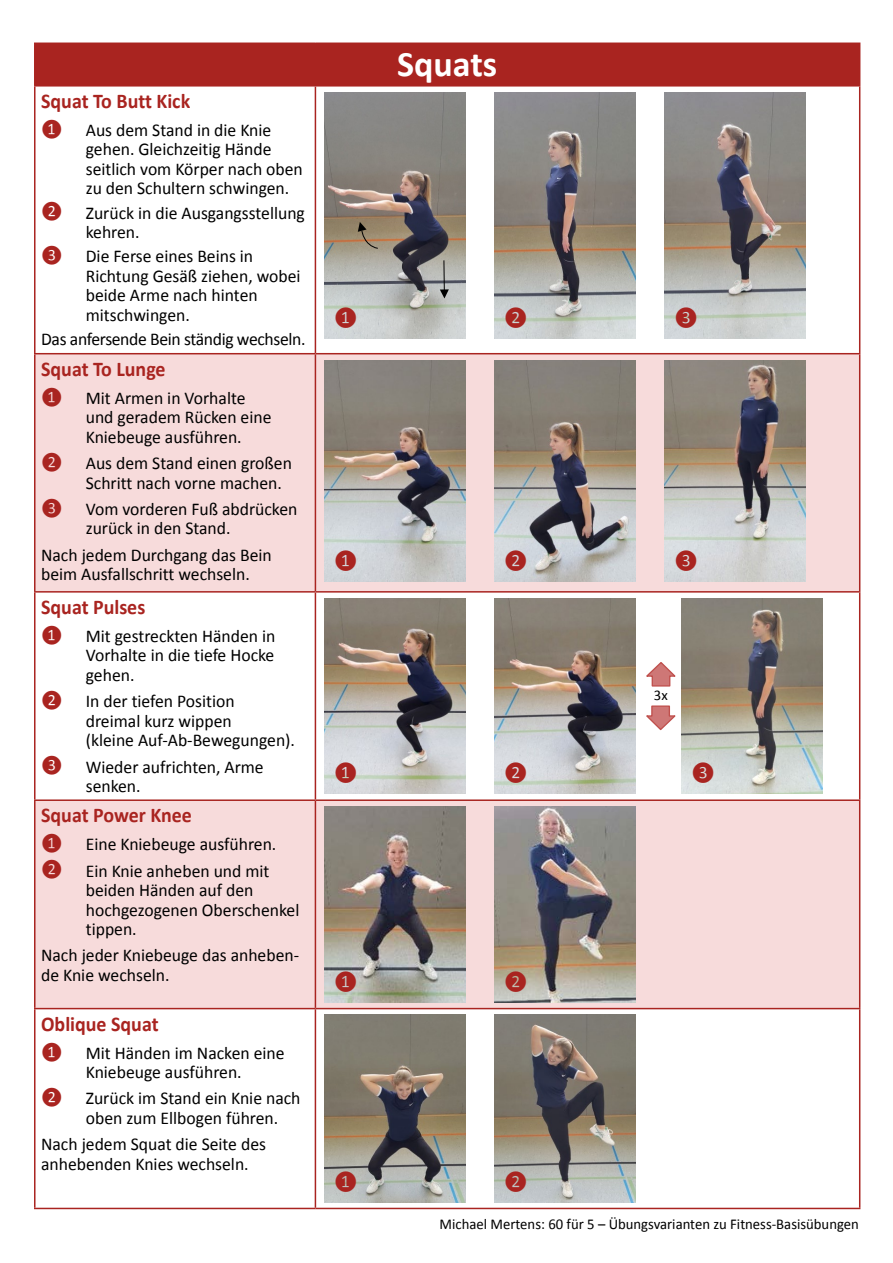
<style>
.page{position:relative;width:893px;height:1263px;background:#fff}
.page>*{position:absolute;margin:0;border:0;box-sizing:border-box;transform-origin:0 0}
.Tab-Kopf{font:700 36px "Calibri";color:#fff}
.Tab-hf_14pt{font:700 21px "Calibri";color:#a92420;scale:.95 1}
.Tab-gs{font:18px/19.5px "Calibri";color:#000}
.Tab-gs-2{font:18px "Calibri";letter-spacing:-.02em;color:#000}
.Tab-gs-3{font:18px "Calibri";color:#a92420}
.Tab-gs-4{font:16.5px "Calibri";color:#a92420}
.t1{font:15px "Calibri";color:#000}
.t2{font:14.7px "Calibri";color:#000}
</style>
<div class="page">
<div style="left:35px;top:43px;width:825px;height:43px;background:#a92420"></div>
<svg style="left:36px;top:354px;width:823px;height:654px;fill:#f7dbdb"></svg>
<hr style="left:34px;top:87px;width:2px;height:266px;background:#a92420">
<hr style="left:859px;top:87px;width:1px;height:266px;background:#a92420">
<hr style="left:34px;top:354px;width:2px;height:237px;background:#a92420">
<hr style="left:859px;top:354px;width:1px;height:237px;background:#a92420">
<hr style="left:34px;top:593px;width:2px;height:206px;background:#a92420">
<hr style="left:859px;top:593px;width:1px;height:206px;background:#a92420">
<hr style="left:34px;top:801px;width:2px;height:207px;background:#a92420">
<hr style="left:859px;top:801px;width:1px;height:207px;background:#a92420">
<hr style="left:34px;top:1009px;width:2px;height:199px;background:#a92420">
<hr style="left:859px;top:1009px;width:1px;height:199px;background:#a92420">
<hr style="left:34px;top:43px;width:281px;height:1px;background:#a92420">
<hr style="left:34px;top:44px;width:2px;height:41px;background:#a92420">
<hr style="left:34px;top:85px;width:281px;height:2px;background:#a92420">
<hr style="left:315px;top:85px;width:545px;height:2px;background:#a92420">
<hr style="left:315px;top:87px;width:1px;height:266px;background:#a92420">
<hr style="left:34px;top:353px;width:281px;height:1px;background:#a92420">
<hr style="left:315px;top:353px;width:545px;height:1px;background:#a92420">
<hr style="left:315px;top:354px;width:1px;height:237px;background:#a92420">
<hr style="left:34px;top:591px;width:281px;height:2px;background:#a92420">
<hr style="left:315px;top:591px;width:545px;height:2px;background:#a92420">
<hr style="left:315px;top:593px;width:1px;height:206px;background:#a92420">
<hr style="left:34px;top:799px;width:281px;height:2px;background:#a92420">
<hr style="left:315px;top:799px;width:545px;height:2px;background:#a92420">
<hr style="left:315px;top:801px;width:1px;height:207px;background:#a92420">
<hr style="left:34px;top:1008px;width:281px;height:1px;background:#a92420">
<hr style="left:315px;top:1008px;width:545px;height:1px;background:#a92420">
<hr style="left:315px;top:1009px;width:1px;height:199px;background:#a92420">
<hr style="left:34px;top:1208px;width:281px;height:1px;background:#a92420">
<hr style="left:315px;top:1208px;width:545px;height:1px;background:#a92420">
<img style="left:325px;top:92px;width:140px;height:247px">
<hr style="left:444px;top:260px;width:1px;height:30px;background:#000">
<svg style="left:440px;top:289px;width:9px;height:9px"></svg>
<svg style="left:358px;top:222px;width:21px;height:27px"></svg>
<img style="left:495px;top:92px;width:140px;height:247px">
<img style="left:665px;top:92px;width:140px;height:247px">
<img style="left:325px;top:360px;width:140px;height:221px">
<img style="left:495px;top:360px;width:140px;height:221px">
<img style="left:665px;top:360px;width:140px;height:221px">
<img style="left:325px;top:598px;width:140px;height:196px">
<img style="left:495px;top:598px;width:140px;height:196px">
<img style="left:682px;top:598px;width:140px;height:196px">
<img style="left:325px;top:806px;width:140px;height:196px">
<img style="left:495px;top:806px;width:140px;height:196px">
<img style="left:325px;top:1015px;width:140px;height:187px">
<img style="left:495px;top:1015px;width:140px;height:187px">
<svg style="left:646px;top:662px;width:29px;height:25px"></svg>
<svg style="left:646px;top:705px;width:29px;height:25px"></svg>
<p class="Tab-hf_14pt" style="left:41px;top:88px;width:158px">Squat To Butt Kick</p>
<p class="Tab-gs-4" style="left:41px;top:119px;width:23px">❶</p>
<p class="Tab-gs" style="left:86px;top:120px;width:219px">Aus dem Stand in die Knie gehen. Gleichzeitig Hände seitlich vom Körper nach oben zu den Schultern schwingen.</p>
<p class="Tab-gs-4" style="left:41px;top:202px;width:23px">❷</p>
<p class="Tab-gs" style="left:86px;top:203px;width:221px">Zurück in die Ausgangsstellung kehren.</p>
<p class="Tab-gs-4" style="left:41px;top:245px;width:23px">❸</p>
<p class="Tab-gs" style="left:86px;top:247px;width:216px">Die Ferse eines Beins in<br>Richtung Gesäß ziehen, wobei beide Arme nach hinten mitschwingen.</p>
<p class="Tab-gs-2" style="left:41px;top:327px;width:266px">Das anfersende Bein ständig wechseln.</p>
<p class="Tab-hf_14pt" style="left:41px;top:356px;width:133px">Squat To Lunge</p>
<p class="Tab-gs-4" style="left:41px;top:387px;width:23px">❶</p>
<p class="Tab-gs" style="left:86px;top:388px;width:187px">Mit Armen in Vorhalte und geradem Rücken eine<br>Kniebeuge ausführen.</p>
<p class="Tab-gs-4" style="left:41px;top:452px;width:23px">❷</p>
<p class="Tab-gs" style="left:86px;top:453px;width:208px">Aus dem Stand einen großen<br>Schritt nach vorne machen.</p>
<p class="Tab-gs-4" style="left:41px;top:498px;width:23px">❸</p>
<p class="Tab-gs" style="left:86px;top:499px;width:213px">Vom vorderen Fuß abdrücken zurück in den Stand.</p>
<p class="Tab-gs" style="left:41px;top:545px;width:232px">Nach jedem Durchgang das Bein beim Ausfallschritt wechseln.</p>
<p class="Tab-hf_14pt" style="left:41px;top:594px;width:111px">Squat Pulses</p>
<p class="Tab-gs-4" style="left:41px;top:625px;width:23px">❶</p>
<p class="Tab-gs" style="left:86px;top:626px;width:191px;text-align:justify">Mit gestreckten Händen in Vorhalte in die tiefe Hocke gehen.</p>
<p class="Tab-gs-4" style="left:41px;top:690px;width:23px">❷</p>
<p class="Tab-gs" style="left:86px;top:691px;width:211px">In der tiefen Position<br>dreimal kurz wippen<br>(kleine Auf-Ab-Bewegungen).</p>
<p class="Tab-gs-4" style="left:41px;top:755px;width:23px">❸</p>
<p class="Tab-gs" style="left:86px;top:757px;width:179px">Wieder aufrichten, Arme senken.</p>
<p class="Tab-hf_14pt" style="left:41px;top:802px;width:160px">Squat Power Knee</p>
<p class="Tab-gs-4" style="left:41px;top:833px;width:23px">❶</p>
<p class="Tab-gs" style="left:86px;top:835px;width:192px">Eine Kniebeuge ausführen.</p>
<p class="Tab-gs-4" style="left:41px;top:859px;width:23px">❷</p>
<p class="Tab-gs" style="left:86px;top:861px;width:215px">Ein Knie anheben und mit beiden Händen auf den hochgezogenen Oberschenkel tippen.</p>
<p class="Tab-gs" style="left:41px;top:946px;width:260px">Nach jeder Kniebeuge das anheben&shy;de Knie wechseln.</p>
<p class="Tab-hf_14pt" style="left:41px;top:1011px;width:125px">Oblique Squat</p>
<p class="Tab-gs-4" style="left:41px;top:1042px;width:23px">❶</p>
<p class="Tab-gs" style="left:86px;top:1043px;width:200px">Mit Händen im Nacken eine<br>Kniebeuge ausführen.</p>
<p class="Tab-gs-4" style="left:41px;top:1087px;width:23px">❷</p>
<p class="Tab-gs" style="left:86px;top:1089px;width:216px">Zurück im Stand ein Knie nach oben zum Ellbogen führen.</p>
<p class="Tab-gs" style="left:41px;top:1134px;width:226px">Nach jedem Squat die Seite des anhebenden Knies wechseln.</p>
<p class="Tab-Kopf" style="left:397px;top:42px;width:101px">Squats</p>
<p class="Tab-gs-3" style="left:334px;top:307px;width:25px">❶</p>
<p class="Tab-gs-3" style="left:504px;top:307px;width:25px">❷</p>
<p class="Tab-gs-3" style="left:674px;top:307px;width:25px">❸</p>
<p class="Tab-gs-3" style="left:334px;top:549px;width:25px">❶</p>
<p class="Tab-gs-3" style="left:504px;top:549px;width:25px">❷</p>
<p class="Tab-gs-3" style="left:674px;top:549px;width:25px">❸</p>
<p class="Tab-gs-3" style="left:334px;top:762px;width:25px">❶</p>
<p class="Tab-gs-3" style="left:504px;top:762px;width:25px">❷</p>
<p class="Tab-gs-3" style="left:334px;top:970px;width:25px">❶</p>
<p class="Tab-gs-3" style="left:504px;top:970px;width:25px">❷</p>
<p class="Tab-gs-3" style="left:334px;top:1170px;width:25px">❶</p>
<p class="Tab-gs-3" style="left:504px;top:1170px;width:25px">❷</p>
<p class="t2" style="left:654px;top:686px;width:15px">3x</p>
<p class="Tab-gs-3" style="left:691px;top:762px;width:25px">❸</p>
<p class="t1" style="left:440px;top:1214px;width:421px">Michael Mertens: 60 für 5 – Übungsvarianten zu Fitness-Basisübungen</p>
</div>
